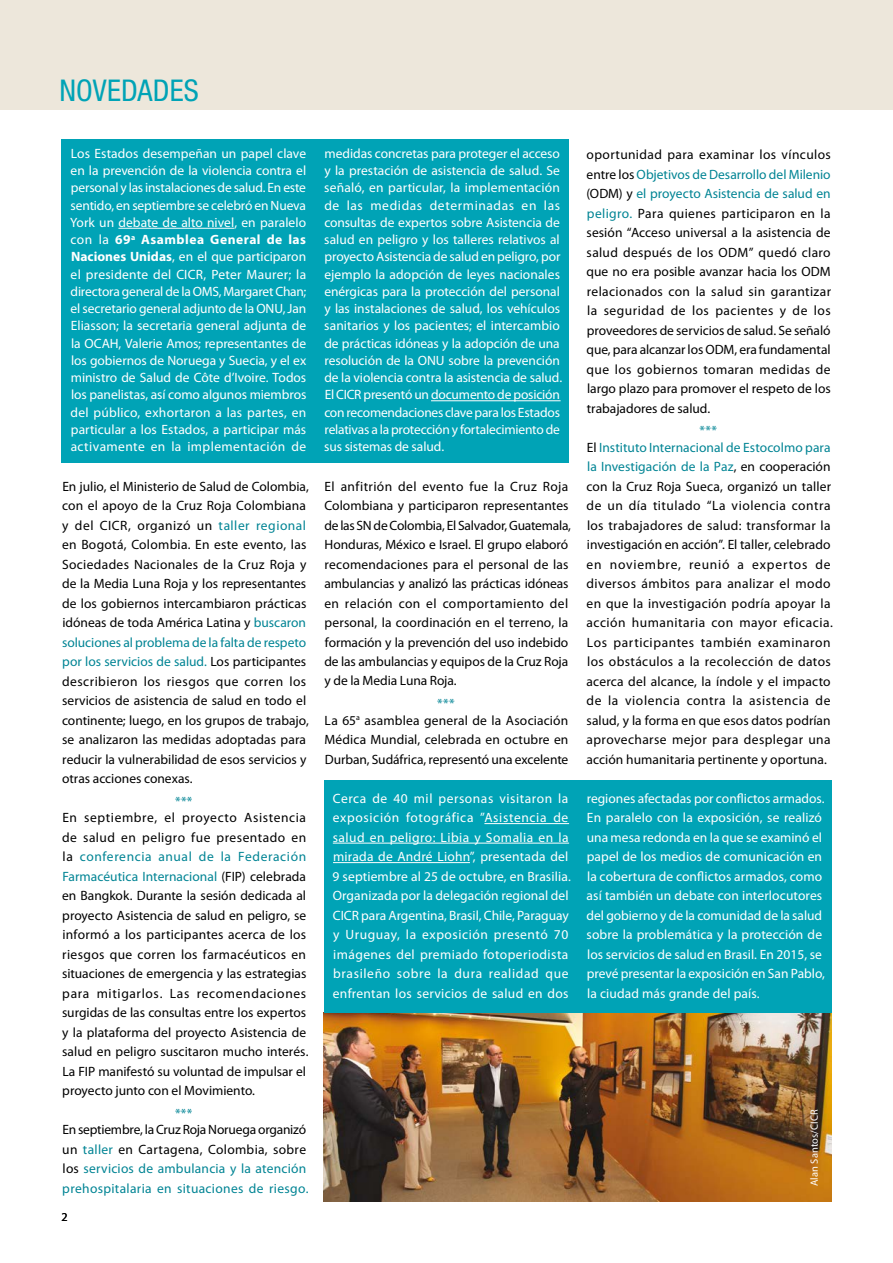
<style>
.page{position:relative;width:893px;height:1263px;background:#fff}
.page>*{position:absolute;margin:0;border:0;box-sizing:border-box;transform-origin:0 0}
.t1{font:condensed 30px "Helvetica Neue LT Std";color:#00a3b6}
.t2{font:13.5px/19.5px "Myriad Pro";letter-spacing:.005em;color:#000}
.t3{font:13.5px/17.2px "Myriad Pro";letter-spacing:.005em;color:#fff}
.t4{font:13.5px/19.5px "Myriad Pro";letter-spacing:.025em;color:#000}
.t5{font:13.5px/19.5px "Myriad Pro";letter-spacing:.03em;color:#fff}
.t6{font:13.5px/19.5px "Myriad Pro";letter-spacing:.015em;color:#008494}
.t7{font:12px "Myriad Pro";color:#000}
.t8{font:10.5px "Myriad Pro";letter-spacing:.01em;color:#fff}
.s1{font-weight:700}
.s2{color:#008494}
.s3{color:#000}
</style>
<div class="page">
<div style="left:0;top:0;width:893px;height:110px;background:#ede7db"></div>
<div style="left:62px;top:139px;width:507px;height:323px;background:#00a3b6"></div>
<hr style="left:118px;top:228px;width:116px;height:1px;background:#fff">
<hr style="left:431px;top:400px;width:130px;height:1px;background:#fff">
<img style="left:324px;top:1012px;width:507px;height:189px">
<div style="left:324px;top:780px;width:507px;height:232px;background:#00a3b6"></div>
<hr style="left:484px;top:823px;width:85px;height:1px;background:#fff">
<hr style="left:333px;top:843px;width:236px;height:1px;background:#fff">
<hr style="left:333px;top:862px;width:137px;height:1px;background:#fff">
<h1 class="t1" style="left:60px;top:73px;width:141px">NOVEDADES</h1>
<p class="t3" style="left:70px;top:145px;width:238px;text-align:justify">Los Estados desempeñan un papel clave en la prevención de la violencia contra el personal y las instalaciones de salud. En este sentido, en septiembre se celebró en Nueva York un debate de alto nivel, en paralelo con la <span class="s1">69</span><sup>a</sup> <span class="s1">Asamblea General de las Naciones Unidas</span>, en el que participaron el presidente del CICR, Peter Maurer; la directora general de la OMS, Margaret Chan; el secretario general adjunto de la ONU, Jan Eliasson; la secretaria general adjunta de la OCAH, Valerie Amos; representantes de los gobiernos de Noruega y Suecia, y el ex ministro de Salud de Côte d’Ivoire. Todos los panelistas, así como algunos miembros del público, exhortaron a las partes, en particular a los Estados, a participar más activamente en la implementación de</p>
<p class="t3" style="left:324px;top:145px;width:239px">medidas concretas para proteger el acceso y la prestación de asistencia de salud. Se señaló, en particular, la implementación de las medidas determinadas en las consultas de expertos sobre Asistencia de salud en peligro y los talleres relativos al proyecto Asistencia de salud en peligro, por ejemplo la adopción de leyes nacionales enérgicas para la protección del personal y las instalaciones de salud, los vehículos sanitarios y los pacientes; el intercambio de prácticas idóneas y la adopción de una resolución de la ONU sobre la prevención de la violencia contra la asistencia de salud.<br>El CICR presentó un documento de posición con recomendaciones clave para los Estados relativas a la protección y fortalecimiento de sus sistemas de salud.</p>
<p class="t2" style="left:586px;top:145px;width:246px;text-align:justify">oportunidad para examinar los vínculos entre los <span class="s2">Objetivos de Desarrollo del Milenio </span>(ODM) y <span class="s2">el proyecto Asistencia de salud en peligro.</span> Para quienes participaron en la sesión “Acceso universal a la asistencia de salud después de los ODM” quedó claro que no era posible avanzar hacia los ODM relacionados con la salud sin garantizar la seguridad de los pacientes y de los proveedores de servicios de salud. Se señaló que, para alcanzar los ODM, era fundamental que los gobiernos tomaran medidas de largo plazo para promover el respeto de los trabajadores de salud.</p>
<p class="t6" style="left:587px;top:422px;width:245px;line-height:16.5px;text-align:center">***<br><span class="s3">El</span> Instituto Internacional de Estocolmo para</p>
<p class="t4" style="left:587px;top:457px;width:248px"><span class="s2">la Investigación de la Paz</span>, en cooperación con la Cruz Roja Sueca, organizó un taller de un día titulado “La violencia contra los trabajadores de salud: transformar la investigación en acción”. El taller, celebrado en noviembre, reunió a expertos de diversos ámbitos para analizar el modo en que la investigación podría apoyar la acción humanitaria con mayor eficacia.<br>Los participantes también examinaron los obstáculos a la recolección de datos acerca del alcance, la índole y el impacto de la violencia contra la asistencia de salud, y la forma en que esos datos podrían aprovecharse mejor para desplegar una acción humanitaria pertinente y oportuna.</p>
<p class="t2" style="left:324px;top:476px;width:248px">El anfitrión del evento fue la Cruz Roja Colombiana y participaron representantes de las SN de Colombia, El Salvador, Guatemala, Honduras, México e Israel. El grupo elaboró recomendaciones para el personal de las ambulancias y analizó las prácticas idóneas en relación con el comportamiento del personal, la coordinación en el terreno, la formación y la prevención del uso indebido de las ambulancias y equipos de la Cruz Roja y de la Media Luna Roja.</p>
<p class="t2" style="left:325px;top:695px;width:245px;line-height:16.8px;text-align:center"><span class="s2">***<br></span>La 65<sup>a</sup> asamblea general de la Asociación</p>
<p class="t2" style="left:324px;top:730px;width:245px">Médica Mundial, celebrada en octubre en<br>Durban, Sudáfrica, representó una excelente</p>
<p class="t2" style="left:62px;top:476px;width:248px">En julio, el Ministerio de Salud de Colombia, con el apoyo de la Cruz Roja Colombiana y del CICR, organizó un <span class="s2">taller regional </span>en Bogotá, Colombia. En este evento, las Sociedades Nacionales de la Cruz Roja y de la Media Luna Roja y los representantes de los gobiernos intercambiaron prácticas idóneas de toda América Latina y <span class="s2">buscaron soluciones al problema de la falta de respeto por los servicios de salud.</span> Los participantes describieron los riesgos que corren los servicios de asistencia de salud en todo el continente; luego, en los grupos de trabajo, se analizaron las medidas adoptadas para reducir la vulnerabilidad de esos servicios y otras acciones conexas.</p>
<p class="t6" style="left:175px;top:791px;width:19px">***</p>
<p class="t2" style="left:62px;top:808px;width:248px">En septiembre, el proyecto Asistencia de salud en peligro fue presentado en la <span class="s2">conferencia anual de la Federación Farmacéutica Internacional</span> (FIP) celebrada en Bangkok. Durante la sesión dedicada al proyecto Asistencia de salud en peligro, se informó a los participantes acerca de los riesgos que corren los farmacéuticos en situaciones de emergencia y las estrategias para mitigarlos. Las recomendaciones surgidas de las consultas entre los expertos y la plataforma del proyecto Asistencia de salud en peligro suscitaron mucho interés.<br>La FIP manifestó su voluntad de impulsar el proyecto junto con el Movimiento.</p>
<p class="t6" style="left:175px;top:1103px;width:19px">***</p>
<p class="t6" style="left:62px;top:1119px;width:248px"><span class="s3">En septiembre, la Cruz Roja Noruega organizó un</span> taller <span class="s3">en Cartagena, Colombia, sobre los</span> servicios de ambulancia y la atención prehospitalaria en situaciones de riesgo.</p>
<p class="t5" style="left:333px;top:788px;width:240px">Cerca de 40 mil personas visitaron la exposición fotográfica ”Asistencia de salud en peligro: Libia y Somalia en la mirada de André Liohn”, presentada del 9 septiembre al 25 de octubre, en Brasilia.<br>Organizada por la delegación regional del CICR para Argentina, Brasil, Chile, Paraguay y Uruguay, la exposición presentó 70 imágenes del premiado fotoperiodista brasileño sobre la dura realidad que enfrentan los servicios de salud en dos</p>
<p class="t3" style="left:587px;top:788px;width:240px;line-height:19.5px">regiones afectadas por conflictos armados.<br>En paralelo con la exposición, se realizó una mesa redonda en la que se examinó el papel de los medios de comunicación en la cobertura de conflictos armados, como así también un debate con interlocutores del gobierno y de la comunidad de la salud sobre la problemática y la protección de los servicios de salud en Brasil. En 2015, se prevé presentar la exposición en San Pablo, la ciudad más grande del país.</p>
<p class="t8" style="left:808px;top:1186px;width:78px;rotate:-90deg">Alan Santos/CICR</p>
<p class="t7" style="left:62px;top:1210px;width:8px">2</p>
</div>
